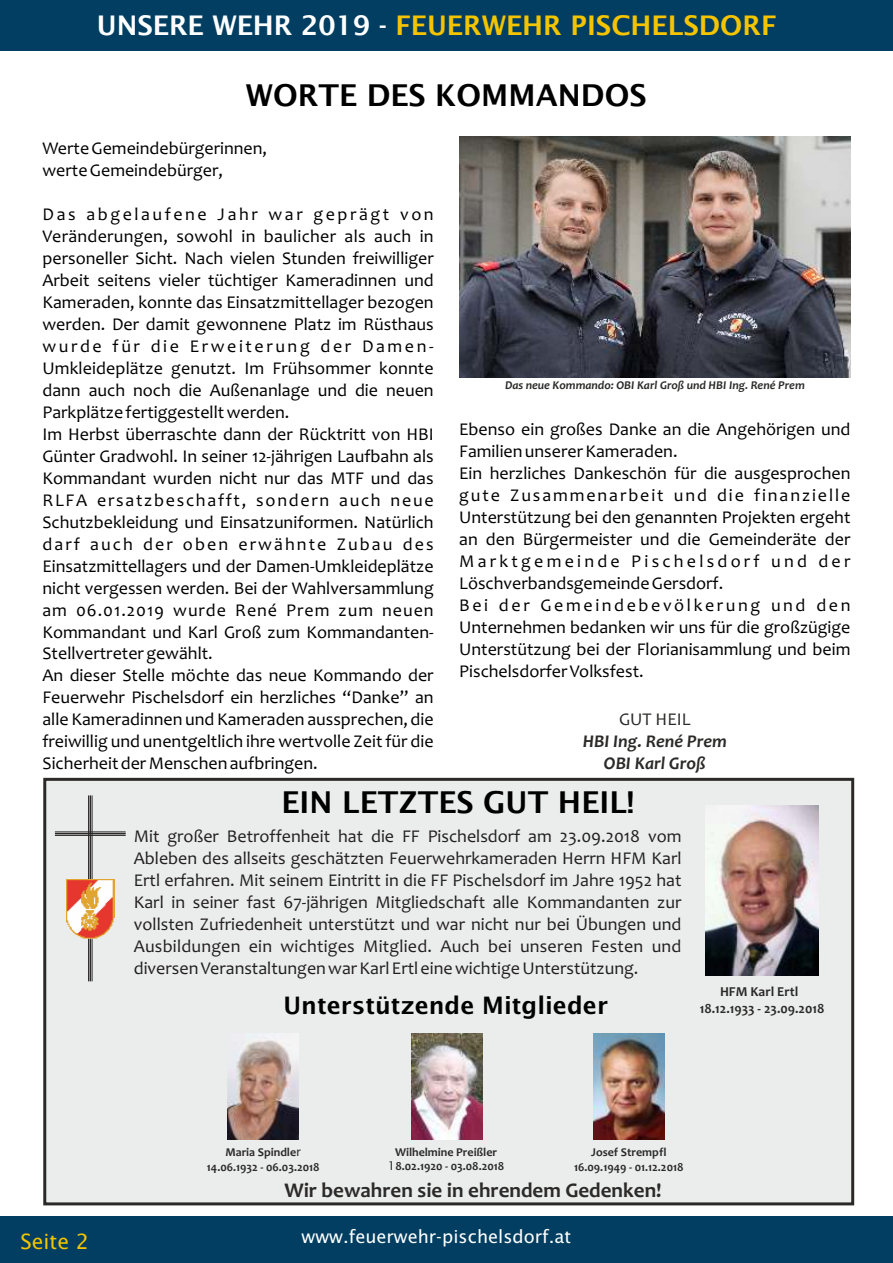
<style>
.page{position:relative;width:893px;height:1263px;background:#fff}
.page>*{position:absolute;margin:0;border:0;box-sizing:border-box;transform-origin:0 0}
.t1{font:600 30px "Lucida Sans";color:#000}
.t2{font:600 27px "Lucida Sans";color:#f5c400}
.t3{font:600 24px "Lucida Sans";color:#000}
.t4{font:700 21px "Candara";color:#2b2a29}
.t5{font:21px "Lucida Sans";color:#f5c400}
.t6{font:18px/21.9px "Candara";color:#000;text-align:justify}
.t7{font:18px/21.9px "Candara";color:#221f1f;text-align:justify}
.t8{font:18px "Lucida Sans";color:#fff}
.t9{font:italic 700 18px "Candara";color:#2b2a29}
.t10{font:18px "Candara";color:#2b2a29}
.t11{font:700 13.65px/16.8px "Candara";color:#2b2a29;text-align:center}
.t12{font:700 12px/14.7px "Candara";color:#2b2a29;text-align:center}
.t13{font:italic 700 12px "Candara";color:#2b2a29}
.s1{color:#fff}
.s2{font-family:"Lucida Sans";font-weight:400}
</style>
<div class="page">
<div style="left:0;top:0;width:893px;height:51px;background:#013e61"></div>
<div style="left:0;top:1217px;width:893px;height:46px;background:#013e61"></div>
<div style="left:43px;top:777px;width:812px;height:429px;background:#ebecec"></div>
<hr style="left:90px;top:795px;width:1px;height:186px;background:#2b2a29">
<hr style="left:92px;top:795px;width:1px;height:186px;background:#2b2a29">
<hr style="left:88px;top:795px;width:1px;height:186px;background:#2b2a29">
<hr style="left:55px;top:835px;width:71px;height:1px;background:#2b2a29">
<hr style="left:55px;top:833px;width:71px;height:1px;background:#2b2a29">
<hr style="left:55px;top:832px;width:71px;height:1px;background:#2b2a29">
<img style="left:66px;top:880px;width:48px;height:59px">
<img style="left:228px;top:1033px;width:71px;height:107px">
<img style="left:593px;top:1033px;width:71px;height:107px">
<img style="left:411px;top:1033px;width:71px;height:107px">
<img style="left:705px;top:805px;width:114px;height:170px">
<img style="left:459px;top:137px;width:391px;height:241px">
<h2 class="t2" style="left:97px;top:14px;width:681px"><span class="s1">UNSERE WEHR 2019 -</span> FEUERWEHR PISCHELSDORF</h2>
<h1 class="t1" style="left:246px;top:83px;width:402px">WORTE DES KOMMANDOS</h1>
<p class="t6" style="left:42px;top:139px;width:226px">Werte Gemeindebürgerinnen, werte Gemeindebürger,</p>
<p class="t6" style="left:42px;top:205px;width:393px">Das abgelaufene Jahr war geprägt von Veränderungen, sowohl in baulicher als auch in personeller Sicht. Nach vielen Stunden freiwilliger Arbeit seitens vieler tüchtiger Kameradinnen und Kameraden, konnte das Einsatzmittellager bezogen werden. Der damit gewonnene Platz im Rüsthaus wurde für die Erweiterung der Damen-Umkleideplätze genutzt. Im Frühsommer konnte dann auch noch die Außenanlage und die neuen Parkplätze fertiggestellt werden.</p>
<p class="t6" style="left:42px;top:425px;width:393px">Im Herbst überraschte dann der Rücktritt von HBI Günter Gradwohl. In seiner 12-jährigen Laufbahn als Kommandant wurden nicht nur das MTF und das RLFA ersatzbeschafft, sondern auch neue Schutzbekleidung und Einsatzuniformen. Natürlich darf auch der oben erwähnte Zubau des Einsatzmittellagers und der Damen-Umkleideplätze nicht vergessen werden. Bei der Wahlversammlung am 06.01.2019 wurde René Prem zum neuen Kommandant und Karl Groß zum Kommandanten-Stellvertreter gewählt.</p>
<p class="t6" style="left:42px;top:666px;width:393px">An dieser Stelle möchte das neue Kommando der Feuerwehr Pischelsdorf ein herzliches “Danke” an alle Kameradinnen und Kameraden aussprechen, die freiwillig und unentgeltlich ihre wertvolle Zeit für die Sicherheit der Menschen aufbringen.</p>
<p class="t13" style="left:505px;top:380px;width:301px">Das neue Kommando: OBI Karl Groß und HBI Ing. René Prem</p>
<p class="t6" style="left:459px;top:420px;width:393px;text-align:left">Ebenso ein großes Danke an die Angehörigen und Familien unserer Kameraden.<br>Ein herzliches Dankeschön für die ausgesprochen gute Zusammenarbeit und die finanzielle Unterstützung bei den genannten Projekten ergeht an den Bürgermeister und die Gemeinderäte der Marktgemeinde Pischelsdorf und der Löschverbandsgemeinde Gersdorf.</p>
<p class="t6" style="left:459px;top:596px;width:393px">Bei der Gemeindebevölkerung und den Unternehmen bedanken wir uns für die großzügige Unterstützung bei der Florianisammlung und beim Pischelsdorfer Volksfest.</p>
<p class="t10" style="left:619px;top:712px;width:73px">GUT HEIL</p>
<p class="t9" style="left:583px;top:734px;width:146px">HBI Ing. René Prem</p>
<p class="t9" style="left:604px;top:756px;width:103px">OBI Karl Groß</p>
<h1 class="t1" style="left:282px;top:790px;width:354px">EIN LETZTES GUT HEIL!</h1>
<p class="t7" style="left:134px;top:827px;width:549px">Mit großer Betroffenheit hat die FF Pischelsdorf am 23.09.2018 vom Ableben des allseits geschätzten Feuerwehrkameraden Herrn HFM Karl Ertl erfahren. Mit seinem Eintritt in die FF Pischelsdorf im Jahre 1952 hat Karl in seiner fast 67-jährigen Mitgliedschaft alle Kommandanten zur vollsten Zufriedenheit unterstützt und war nicht nur bei Übungen und Ausbildungen ein wichtiges Mitglied. Auch bei unseren Festen und diversen Veranstaltungen war Karl Ertl eine wichtige Unterstützung.</p>
<h3 class="t3" style="left:284px;top:995px;width:326px">Unterstützende Mitglieder</h3>
<p class="t11" style="left:700px;top:984px;width:126px">HFM Karl Ertl<br>18.12.1933 - 23.09.2018</p>
<p class="t12" style="left:388px;top:1146px;width:118px">Wilhelmine Preißler<br><span class="s2">1</span>8.02.1920 - 03.08.2018</p>
<p class="t12" style="left:207px;top:1146px;width:114px">Maria Spindle<span class="s2">r<br></span>14.06.1932 - 06.03.2018</p>
<p class="t12" style="left:574px;top:1146px;width:111px">Josef Strempfl<br>16.09.1949 - 01.12.2018</p>
<p class="t4" style="left:284px;top:1182px;width:379px">Wir bewahren sie in ehrendem Gedenken!</p>
<p class="t5" style="left:20px;top:1232px;width:70px">Seite 2</p>
<p class="t8" style="left:302px;top:1229px;width:271px">www.feuerwehr-pischelsdorf.at</p>
</div>
